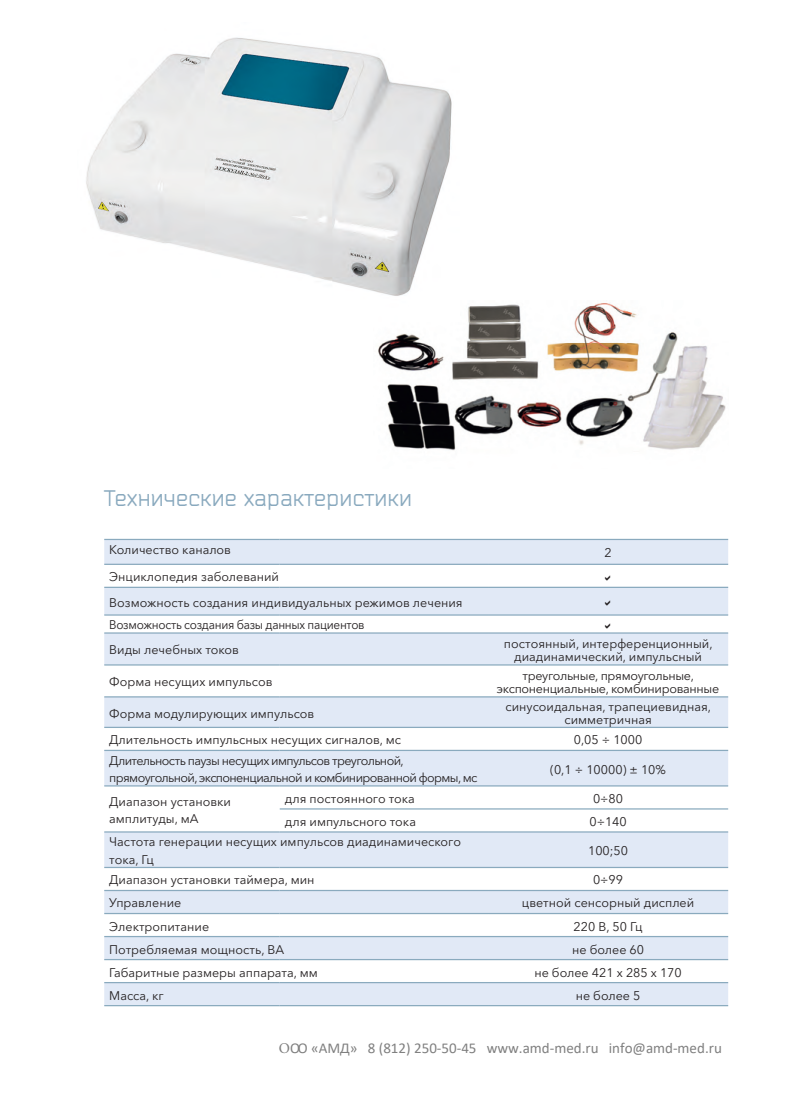
<style>
.page{position:relative;width:797px;height:1105px;background:#fff}
.page>*{position:absolute;margin:0;border:0;box-sizing:border-box;transform-origin:0 0}
.zag-hell_blue{font:22.5px "Bender";letter-spacing:.02em;color:#89a9be}
.t1{font:15px "Calibri";color:#808080}
.text{font:12.5px/12.5px "Avenir Next Cyr";color:#231f20;text-align:center}
.text-2{font:12.5px/17.5px "Avenir Next Cyr";letter-spacing:-.05em;color:#231f20}
.text-3{font:12.5px/12.5px "Avenir Next Cyr";letter-spacing:-.025em;color:#231f20;text-align:center}
.text-4{font:12.5px "Avenir Next Cyr";letter-spacing:-.025em;color:#231f20;scale:.94 1}
.s1{font-family:"Minion Pro"}
</style>
<div class="page">
<img style="left:378px;top:303px;width:348px;height:148px">
<svg style="left:104px;top:540px;width:624px;height:187px;fill:#e1e9f6"></svg>
<svg style="left:104px;top:751px;width:624px;height:254px;fill:#e1e9f6"></svg>
<hr style="left:104px;top:539px;width:176px;height:1px;background:#8aaabe">
<hr style="left:280px;top:539px;width:208px;height:1px;background:#8aaabe">
<hr style="left:488px;top:539px;width:240px;height:1px;background:#8aaabe">
<hr style="left:104px;top:564px;width:176px;height:1px;background:#8aaabe">
<hr style="left:280px;top:564px;width:208px;height:1px;background:#8aaabe">
<hr style="left:488px;top:564px;width:240px;height:1px;background:#8aaabe">
<hr style="left:104px;top:587px;width:176px;height:1px;background:#8aaabe">
<hr style="left:280px;top:587px;width:208px;height:1px;background:#8aaabe">
<hr style="left:488px;top:587px;width:240px;height:1px;background:#8aaabe">
<hr style="left:104px;top:614px;width:176px;height:2px;background:#8aaabe">
<hr style="left:280px;top:614px;width:208px;height:2px;background:#8aaabe">
<hr style="left:104px;top:632px;width:176px;height:2px;background:#8aaabe">
<hr style="left:280px;top:632px;width:208px;height:2px;background:#8aaabe">
<hr style="left:488px;top:632px;width:240px;height:2px;background:#8aaabe">
<hr style="left:104px;top:664px;width:176px;height:2px;background:#8aaabe">
<hr style="left:280px;top:664px;width:208px;height:2px;background:#8aaabe">
<hr style="left:488px;top:664px;width:240px;height:2px;background:#8aaabe">
<hr style="left:104px;top:696px;width:176px;height:1px;background:#8aaabe">
<hr style="left:280px;top:696px;width:208px;height:1px;background:#8aaabe">
<hr style="left:488px;top:696px;width:240px;height:1px;background:#8aaabe">
<hr style="left:104px;top:727px;width:176px;height:1px;background:#8aaabe">
<hr style="left:280px;top:727px;width:208px;height:1px;background:#8aaabe">
<hr style="left:488px;top:727px;width:240px;height:1px;background:#8aaabe">
<hr style="left:488px;top:614px;width:240px;height:2px;background:#8aaabe">
<hr style="left:104px;top:750px;width:176px;height:1px;background:#8aaabe">
<hr style="left:280px;top:750px;width:208px;height:1px;background:#8aaabe">
<hr style="left:488px;top:750px;width:240px;height:1px;background:#8aaabe">
<hr style="left:104px;top:785px;width:176px;height:1px;background:#8aaabe">
<hr style="left:488px;top:785px;width:240px;height:1px;background:#8aaabe">
<hr style="left:280px;top:785px;width:208px;height:1px;background:#8aaabe">
<hr style="left:488px;top:808px;width:240px;height:1px;background:#8aaabe">
<hr style="left:280px;top:808px;width:208px;height:1px;background:#8aaabe">
<hr style="left:104px;top:831px;width:176px;height:2px;background:#8aaabe">
<hr style="left:280px;top:831px;width:208px;height:2px;background:#8aaabe">
<hr style="left:488px;top:831px;width:240px;height:2px;background:#8aaabe">
<hr style="left:104px;top:867px;width:176px;height:1px;background:#8aaabe">
<hr style="left:280px;top:867px;width:208px;height:1px;background:#8aaabe">
<hr style="left:488px;top:867px;width:240px;height:1px;background:#8aaabe">
<hr style="left:104px;top:890px;width:176px;height:1px;background:#8aaabe">
<hr style="left:280px;top:890px;width:208px;height:1px;background:#8aaabe">
<hr style="left:488px;top:890px;width:240px;height:1px;background:#8aaabe">
<hr style="left:104px;top:913px;width:176px;height:1px;background:#8aaabe">
<hr style="left:280px;top:913px;width:208px;height:1px;background:#8aaabe">
<hr style="left:488px;top:913px;width:240px;height:1px;background:#8aaabe">
<hr style="left:104px;top:936px;width:176px;height:1px;background:#8aaabe">
<hr style="left:280px;top:936px;width:208px;height:1px;background:#8aaabe">
<hr style="left:488px;top:936px;width:240px;height:1px;background:#8aaabe">
<hr style="left:104px;top:959px;width:176px;height:1px;background:#8aaabe">
<hr style="left:280px;top:959px;width:208px;height:1px;background:#8aaabe">
<hr style="left:488px;top:959px;width:240px;height:1px;background:#8aaabe">
<hr style="left:104px;top:982px;width:176px;height:1px;background:#8aaabe">
<hr style="left:280px;top:982px;width:208px;height:1px;background:#8aaabe">
<hr style="left:488px;top:982px;width:240px;height:1px;background:#8aaabe">
<hr style="left:104px;top:1005px;width:176px;height:1px;background:#8aaabe">
<hr style="left:280px;top:1005px;width:208px;height:1px;background:#8aaabe">
<hr style="left:488px;top:1005px;width:240px;height:1px;background:#8aaabe">
<img style="left:86px;top:37px;width:373px;height:285px">
<svg style="left:605px;top:575px;width:5px;height:6px"></svg>
<svg style="left:605px;top:601px;width:5px;height:5px"></svg>
<svg style="left:605px;top:623px;width:5px;height:6px"></svg>
<p class="zag-hell_blue" style="left:104px;top:485px;width:309px">Технические характеристики</p>
<p class="text" style="left:109px;top:543px;width:123px">Количество каналов</p>
<p class="text" style="left:604px;top:547px;width:9px">2</p>
<p class="text" style="left:109px;top:571px;width:171px">Энциклопедия заболеваний</p>
<p class="text" style="left:109px;top:596px;width:355px">Возможность создания индивидуальных режимов лечения</p>
<p class="text-4" style="left:109px;top:618px;width:273px">Возможность создания базы данных пациентов</p>
<p class="text" style="left:109px;top:644px;width:131px">Виды лечебных токов</p>
<p class="text" style="left:504px;top:638px;width:210px">постоянный, интерференционный, диадинамический, импульсный</p>
<p class="text" style="left:109px;top:676px;width:165px">Форма несущих импульсов</p>
<p class="text-3" style="left:497px;top:669px;width:224px">треугольные, прямоугольные, экспоненциальные, комбинированные</p>
<p class="text" style="left:109px;top:707px;width:206px">Форма модулирующих импульсов</p>
<p class="text" style="left:505px;top:701px;width:207px">синусоидальная, трапециевидная, симметричная</p>
<p class="text" style="left:109px;top:734px;width:293px">Длительность импульсных несущих сигналов, мс</p>
<p class="text" style="left:574px;top:734px;width:70px">0,05 ÷ 1000</p>
<p class="text-2" style="left:109px;top:752px;width:370px">Длительность паузы несущих импульсов треугольной, прямоугольной, экспоненциальной и комбинированной формы, мс</p>
<p class="text" style="left:550px;top:763px;width:117px">(0,1 ÷ 10000) ± 10%</p>
<p class="text" style="left:109px;top:792px;width:123px;line-height:17.5px;text-align:left">Диапазон установки амплитуды, мА</p>
<p class="text" style="left:285px;top:792px;width:132px">для постоянного тока</p>
<p class="text" style="left:593px;top:792px;width:32px">0÷80</p>
<p class="text" style="left:285px;top:815px;width:133px">для импульсного тока</p>
<p class="text" style="left:589px;top:815px;width:39px">0÷140</p>
<p class="text" style="left:109px;top:833px;width:353px;line-height:17.5px;text-align:left">Частота генерации несущих импульсов диадинамического тока, Гц</p>
<p class="text" style="left:588px;top:844px;width:42px">100;50</p>
<p class="text" style="left:109px;top:874px;width:207px">Диапазон установки таймера, мин</p>
<p class="text" style="left:593px;top:874px;width:32px">0÷99</p>
<p class="text" style="left:109px;top:897px;width:74px">Управление</p>
<p class="text" style="left:522px;top:897px;width:174px">цветной сенсорный дисплей</p>
<p class="text" style="left:109px;top:920px;width:101px">Электропитание</p>
<p class="text" style="left:573px;top:920px;width:70px">220 В, 50 Гц</p>
<p class="text" style="left:109px;top:943px;width:176px">Потребляемая мощность, ВА</p>
<p class="text" style="left:572px;top:943px;width:74px">не более 60</p>
<p class="text" style="left:109px;top:966px;width:210px">Габаритные размеры аппарата, мм</p>
<p class="text" style="left:534px;top:966px;width:149px">не более 421 x 285 x 170</p>
<p class="text" style="left:109px;top:989px;width:56px">Масса, кг</p>
<p class="text" style="left:575px;top:989px;width:66px">не более 5</p>
<p class="t1" style="left:279px;top:1037px;width:444px"><span class="s1">O</span>OO «АМД» 8 (812) 250-50-45 www.amd-med.ru info@amd-med.ru</p>
</div>
